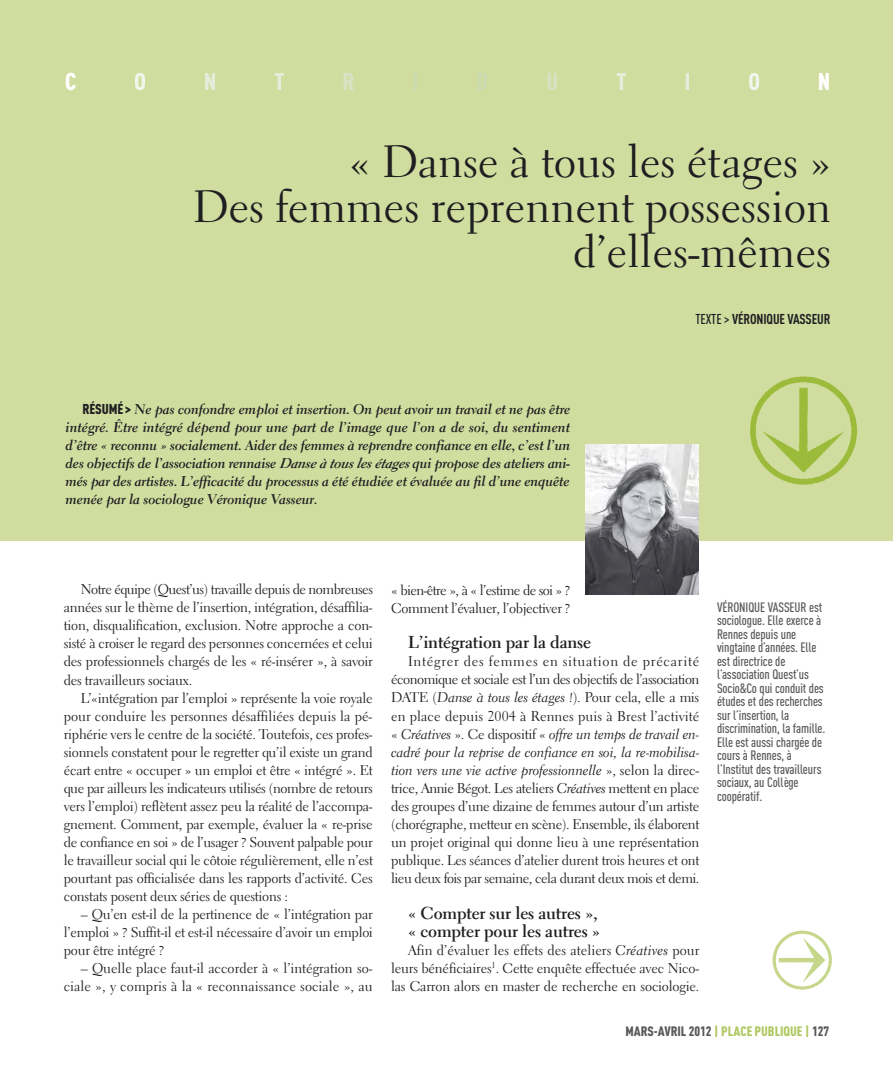
<style>
.page{position:relative;width:893px;height:1085px;background:#fff}
.page>*{position:absolute;margin:0;border:0;box-sizing:border-box;transform-origin:0 0}
.t1{font:45px/45px "Electra LT";color:#1f1e21;text-align:right}
.t2{font:900 24px "DIN Cond";color:#fff}
.t3{font:700 17.25px/18px "Electra LT";letter-spacing:-.01em;color:#1f1e21}
.t4{font:14.1px/18px "Electra LT";letter-spacing:-.015em;color:#1f1e21;text-align:justify}
.t5{font:14.1px/18px "Electra LT Bold Cursive";letter-spacing:-.01em;color:#1f1e21;text-align:justify}
.t6{font:14.1px/18px "Electra LT Cursive";letter-spacing:-.01em;color:#1f1e21;text-align:justify}
.t7{font:700 14.1px "DIN Cond";letter-spacing:-.01em;color:#1f1e21}
.t8{font:500 13.5px/13.5px "DIN Cond";letter-spacing:-.01em;color:#58595b}
.t9{font:900 13.5px "DIN Cond";color:#58595b}
.s1{font-family:"DIN Cond";font-weight:900}
.s2{font-style:italic}
.s3{font-weight:500}
.s4{font-family:"Electra LT Cursive"}
.s5{font-family:"Electra LT"}
.s6{color:#b1c862}
</style>
<div class="page">
<img style="left:772px;top:930px;width:60px;height:60px">
<div style="left:0;top:0;width:893px;height:540px;background:#d0dd9f"></div>
<img style="left:750px;top:376px;width:108px;height:109px">
<svg style="left:135px;top:73px;width:10px;height:17px"></svg>
<svg style="left:205px;top:73px;width:79px;height:17px"></svg>
<svg style="left:344px;top:73px;width:10px;height:17px"></svg>
<svg style="left:414px;top:73px;width:73px;height:17px"></svg>
<svg style="left:547px;top:73px;width:10px;height:17px"></svg>
<svg style="left:617px;top:73px;width:72px;height:17px"></svg>
<svg style="left:749px;top:73px;width:10px;height:17px"></svg>
<img style="left:585px;top:444px;width:114px;height:150px">
<h2 class="t2" style="left:65px;top:67px;width:13px">C</h2>
<h2 class="t2" style="left:818px;top:67px;width:14px">N</h2>
<h1 class="t1" style="left:193px;top:143px;width:640px">« Danse à tous les étages »<br>Des femmes reprennent possession d’elles-mêmes</h1>
<p class="t5" style="left:66px;top:402px;width:506px;text-indent:17px"><span class="s1">RÉSUMÉ &gt;</span> Ne pas confondre emploi et insertion. On peut avoir un travail et ne pas être intégré. Être intégré dépend pour une part de l’image que l’on a de soi, du sentiment d’être « reconnu » socialement. Aider des femmes à reprendre confiance en elle, c’est l’un des objectifs de l’association rennaise <span class="s2">Danse à touslesétages</span>qui propose des ateliers ani&shy;més par des artistes. L’efficacité du processus a été étudiée et évaluée au fil d’une enquête menée par la sociologue Véronique Vasseur.</p>
<p class="t7" style="left:695px;top:311px;width:137px"><span class="s3">TEXTE &gt;</span> VÉRONIQUE VASSEUR</p>
<p class="t4" style="left:64px;top:582px;width:311px;text-indent:17px">Notre équipe (Quest’us) travaille depuis de nombreuses années sur le thème de l’insertion, intégration, désaffilia&shy;tion, disqualification, exclusion. Notre approche a con&shy;sisté à croiser le regard des personnes concernées et celui des professionnels chargés de les « ré-insérer », à savoir des travailleurs sociaux.</p>
<p class="t4" style="left:64px;top:690px;width:311px;text-indent:17px">L’«intégration par l’emploi » représente la voie royale pour conduire les personnes désaffiliées depuis la pé&shy;riphérie vers le centre de la société. Toutefois, ces profes&shy;sionnels constatent pour le regretter qu’il existe un grand écart entre « occuper » un emploi et être « intégré ». Et que par ailleurs les indicateurs utilisés (nombre de retours vers l’emploi) reflètent assez peu la réalité de l’accompa&shy;gnement. Comment, par exemple, évaluer la « re-prise de confiance en soi » de l’usager ? Souvent palpable pour le travailleur social qui le côtoie régulièrement, elle n’est pourtant pas officialisée dans les rapports d’activité. Ces constats posent deux séries de questions :</p>
<p class="t4" style="left:64px;top:906px;width:311px;text-indent:17px">– Qu’en est-il de la pertinence de « l’intégration par l’emploi » ? Suffit-il et est-il nécessaire d’avoir un emploi pour être intégré ?</p>
<p class="t4" style="left:64px;top:960px;width:310px;text-align:right">– Quelle place faut-il accorder à « l’intégration so&shy;ciale », y compris à la « reconnaissance sociale », au</p>
<p class="t4" style="left:391px;top:582px;width:181px">« bien-être », à « l’estime de soi » ?<br>Comment l’évaluer, l’objectiver ?</p>
<p class="t3" style="left:408px;top:635px;width:185px">L’intégration par la danse</p>
<p class="t4" style="left:391px;top:654px;width:310px;text-indent:17px">Intégrer des femmes en situation de précarité économique et sociale est l’un des objectifs de l’association DATE (<span class="s4">Danse à tous les étages !</span>). Pour cela, elle a mis en place depuis 2004 à Rennes puis à Brest l’activité</p>
<p class="t6" style="left:391px;top:726px;width:310px"><span class="s5">«</span> Créatives <span class="s5">». Ce dispositif «</span> offre un temps de travail en&shy;cadré pour la reprise de confiance en soi, la re-mobilisa&shy;tion vers une vie active professionnelle <span class="s5">», selon la direc-</span></p>
<p class="t4" style="left:391px;top:780px;width:310px">trice, Annie Bégot. Les ateliers <span class="s4">Créatives</span> mettent en place des groupes d’une dizaine de femmes autour d’un artiste (chorégraphe, metteur en scène). Ensemble, ils élaborent un projet original qui donne lieu à une représentation publique. Les séances d’atelier durent trois heures et ont lieu deux fois par semaine, cela durant deux mois et demi.</p>
<p class="t3" style="left:408px;top:905px;width:194px">« Compter sur les autres », « compter pour les autres »</p>
<p class="t4" style="left:391px;top:942px;width:310px;text-indent:17px">Afin d’évaluer les effets des ateliers <span class="s4">Créatives</span> pour leurs bénéficiaires<sup>1</sup>. Cette enquête effectuée avec Nico&shy;las Carron alors en master de recherche en sociologie.</p>
<p class="t8" style="left:717px;top:599px;width:110px">VÉRONIQUE VASSEUR est sociologue. Elle exerce à<br>Rennes depuis une vingtaine d’années. Elle est directrice de l’association Quest’us<br>Socio&amp;Co qui conduit des études et des recherches sur l’insertion, la discrimination, la famille.<br>Elle est aussi chargée de cours à Rennes, à l’Institut des travailleurs sociaux, au Collège coopératif.</p>
<p class="t9" style="left:625px;top:1022px;width:205px">MARS-AVRIL 2012 <span class="s6">| PLACE PUBLIQUE |</span> 127</p>
</div>
